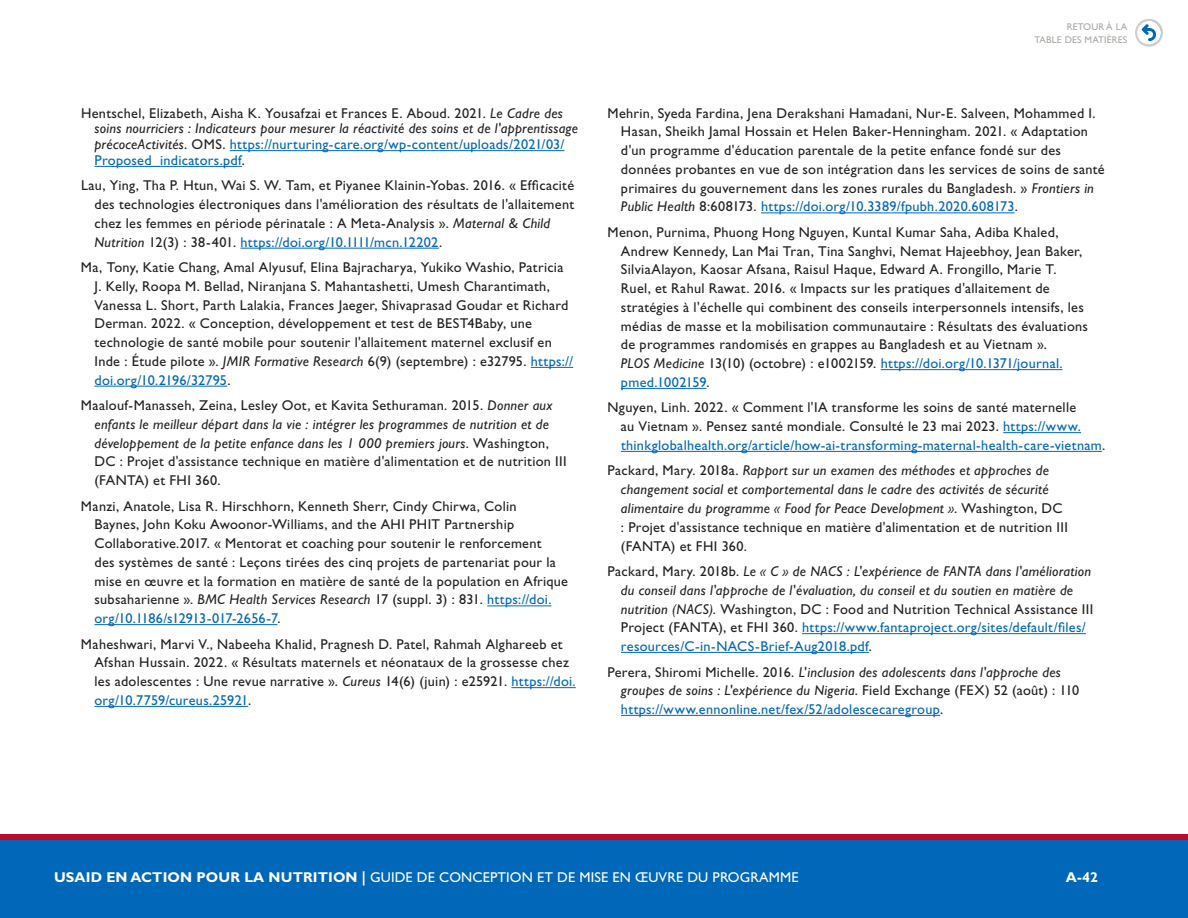
<style>
.page{position:relative;width:1188px;height:918px;background:#fff}
.page>*{position:absolute;margin:0;border:0;box-sizing:border-box;transform-origin:0 0}
.t1{font:14.25px/18.8px "Gill Sans Std";letter-spacing:.02em;color:#231f20}
.t2{font:italic 14.25px/18.8px "Gill Sans Std";letter-spacing:.02em;color:#231f20}
.t3{font:14.25px "Gill Sans Std";letter-spacing:.01em;color:#fff}
.t4{font:700 14.25px "Gill Sans Std";color:#fff}
.t5{font:9.75px/12.8px "Gill Sans Std";letter-spacing:.015em;color:#a9a7a3;text-align:right}
.s1{font-style:normal}
.s2{font-style:normal;color:#0067b9}
.s3{font-style:italic}
.s4{color:#0067b9}
.s5{font-weight:700}
</style>
<div class="page">
<div style="left:0;top:837px;width:1188px;height:81px;background:#0067b9"></div>
<div style="left:0;top:834px;width:1188px;height:6px;background:#ba0c2f"></div>
<svg style="left:1135px;top:19px;width:28px;height:28px"></svg>
<hr style="left:230px;top:150px;width:335px;height:1px;background:#0067b9">
<hr style="left:95px;top:166px;width:147px;height:1px;background:#0067b9">
<hr style="left:240px;top:248px;width:199px;height:1px;background:#0067b9">
<hr style="left:531px;top:367px;width:42px;height:1px;background:#0067b9">
<hr style="left:95px;top:386px;width:132px;height:1px;background:#0067b9">
<hr style="left:487px;top:606px;width:65px;height:1px;background:#0067b9">
<hr style="left:95px;top:624px;width:182px;height:1px;background:#0067b9">
<hr style="left:511px;top:687px;width:65px;height:1px;background:#0067b9">
<hr style="left:95px;top:706px;width:153px;height:1px;background:#0067b9">
<hr style="left:761px;top:213px;width:254px;height:1px;background:#0067b9">
<hr style="left:881px;top:369px;width:182px;height:1px;background:#0067b9">
<hr style="left:621px;top:388px;width:85px;height:1px;background:#0067b9">
<hr style="left:1003px;top:432px;width:78px;height:1px;background:#0067b9">
<hr style="left:621px;top:451px;width:481px;height:1px;background:#0067b9">
<hr style="left:802px;top:633px;width:284px;height:1px;background:#0067b9">
<hr style="left:621px;top:652px;width:248px;height:1px;background:#0067b9">
<hr style="left:621px;top:715px;width:319px;height:1px;background:#0067b9">
<p class="t2" style="left:94px;top:105px;width:485px;line-height:15.8px;text-indent:-13px"><span class="s1">Hentschel, Elizabeth, Aisha K. Yousafzai et Frances E. Aboud. 2021.</span> Le Cadre des soins nourriciers : Indicateurs pour mesurer la réactivité des soins et de l'apprentissage précoceActivités<span class="s1">. OMS.</span> <span class="s2">https://nurturing-care.org/wp-content/uploads/2021/03/ Proposed_indicators.pdf</span><span class="s1">.</span></p>
<p class="t1" style="left:94px;top:176px;width:481px;text-indent:-13px">Lau, Ying, Tha P. Htun, Wai S. W. Tam, et Piyanee Klainin-Yobas. 2016. « Efficacité des technologies électroniques dans l'amélioration des résultats de l'allaitement chez les femmes en période périnatale : A Meta-Analysis ». <span class="s3">Maternal &amp; Child Nutrition</span> 12(3) : 38-401. <span class="s4">https://doi.org/10.1111/mcn.12202</span>.</p>
<p class="t1" style="left:94px;top:258px;width:480px;text-indent:-13px">Ma, Tony, Katie Chang, Amal Alyusuf, Elina Bajracharya, Yukiko Washio, Patricia J. Kelly, Roopa M. Bellad, Niranjana S. Mahantashetti, Umesh Charantimath, Vanessa L. Short, Parth Lalakia, Frances Jaeger, Shivaprasad Goudar et Richard Derman. 2022. « Conception, développement et test de BEST4Baby, une technologie de santé mobile pour soutenir l'allaitement maternel exclusif en Inde : Étude pilote ». <span class="s3">JMIR Formative Research</span> 6(9) (septembre) : e32795. <span class="s4">https:// doi.org/10.2196/32795</span>.</p>
<p class="t1" style="left:94px;top:396px;width:474px;text-indent:-13px">Maalouf-Manasseh, Zeina, Lesley Oot, et Kavita Sethuraman. 2015. <span class="s3">Donner aux enfants le meilleur départ dans la vie : intégrer les programmes de nutrition et de développement de la petite enfance dans les 1 000 premiers jours</span>. Washington, DC : Projet d'assistance technique en matière d'alimentation et de nutrition III (FANTA) et FHI 360.</p>
<p class="t1" style="left:94px;top:497px;width:475px;text-indent:-13px">Manzi, Anatole, Lisa R. Hirschhorn, Kenneth Sherr, Cindy Chirwa, Colin<br>Baynes, John Koku Awoonor-Williams, and the AHI PHIT Partnership Collaborative.2017. « Mentorat et coaching pour soutenir le renforcement<br>des systèmes de santé : Leçons tirées des cinq projets de partenariat pour la mise en œuvre et la formation en matière de santé de la population en Afrique subsaharienne ». <span class="s3">BMC Health Services Research</span> 17 (suppl. 3) : 831. <span class="s4">https://doi. org/10.1186/s12913-017-2656-7</span>.</p>
<p class="t1" style="left:94px;top:635px;width:483px;text-indent:-13px">Maheshwari, Marvi V., Nabeeha Khalid, Pragnesh D. Patel, Rahmah Alghareeb et Afshan Hussain. 2022. « Résultats maternels et néonataux de la grossesse chez les adolescentes : Une revue narrative ». <span class="s3">Cureus</span> 14(6) (juin) : e25921. <span class="s4">https://doi. org/10.7759/cureus.25921</span>.</p>
<p class="t5" style="left:1035px;top:21px;width:94px">RETOUR À LA<br>TABLE DES MATIÈRES</p>
<p class="t1" style="left:621px;top:104px;width:485px;text-indent:-13px">Mehrin, Syeda Fardina, Jena Derakshani Hamadani, Nur-E. Salveen, Mohammed I.<br>Hasan, Sheikh Jamal Hossain et Helen Baker-Henningham. 2021. « Adaptation d'un programme d'éducation parentale de la petite enfance fondé sur des données probantes en vue de son intégration dans les services de soins de santé primaires du gouvernement dans les zones rurales du Bangladesh. » <span class="s3">Frontiers in Public Health</span> 8:608173. <span class="s4">https://doi.org/10.3389/fpubh.2020.608173</span>.</p>
<p class="t1" style="left:621px;top:223px;width:469px;text-indent:-13px">Menon, Purnima, Phuong Hong Nguyen, Kuntal Kumar Saha, Adiba Khaled, Andrew Kennedy, Lan Mai Tran, Tina Sanghvi, Nemat Hajeebhoy, Jean Baker, SilviaAlayon, Kaosar Afsana, Raisul Haque, Edward A. Frongillo, Marie T.<br>Ruel, et Rahul Rawat. 2016. « Impacts sur les pratiques d'allaitement de stratégies à l'échelle qui combinent des conseils interpersonnels intensifs, les médias de masse et la mobilisation communautaire : Résultats des évaluations de programmes randomisés en grappes au Bangladesh et au Vietnam ».<br><span class="s3">PLOS Medicine</span> 13(10) (octobre) : e1002159. <span class="s4">https://doi.org/10.1371/journal. pmed.1002159</span>.</p>
<p class="t1" style="left:621px;top:398px;width:486px;text-indent:-13px">Nguyen, Linh. 2022. « Comment l'IA transforme les soins de santé maternelle<br>au Vietnam ». Pensez santé mondiale. Consulté le 23 mai 2023. <span class="s4">https://www. thinkglobalhealth.org/article/how-ai-transforming-maternal-health-care-vietnam</span>.</p>
<p class="t2" style="left:621px;top:461px;width:449px;text-indent:-14px"><span class="s1">Packard, Mary. 2018a.</span> Rapport sur un examen des méthodes et approches de changement social et comportemental dans le cadre des activités de sécurité alimentaire du programme « Food for Peace Development »<span class="s1">. Washington, DC : Projet d'assistance technique en matière d'alimentation et de nutrition III (FANTA) et FHI 360.</span></p>
<p class="t2" style="left:621px;top:562px;width:474px;text-indent:-13px"><span class="s1">Packard, Mary. 2018b.</span> Le « C » de NACS : L'expérience de FANTA dans l'amélioration du conseil dans l'approche de l'évaluation, du conseil et du soutien en matière de nutrition (NACS)<span class="s1">. Washington, DC : Food and Nutrition Technical Assistance III Project (FANTA), et FHI 360.</span> <span class="s2">https://www.fantaproject.org/sites/default/files/ resources/C-in-NACS-Brief-Aug2018.pdf</span><span class="s1">.</span></p>
<p class="t2" style="left:621px;top:662px;width:460px;text-indent:-13px"><span class="s1">Perera, Shiromi Michelle. 2016.</span> L'inclusion des adolescents dans l'approche des groupes de soins : L'expérience du Nigeria<span class="s1">. Field Exchange (FEX) 52 (août) : 110 </span><span class="s2">https://www.ennonline.net/fex/52/adolescecaregroup</span><span class="s1">.</span></p>
<p class="t3" style="left:54px;top:869px;width:746px"><span class="s5">USAID EN ACTION POUR LA NUTRITION |</span> GUIDE DE CONCEPTION ET DE MISE EN ŒUVRE DU PROGRAMME</p>
<p class="t4" style="left:1066px;top:869px;width:34px">A-42</p>
</div>
